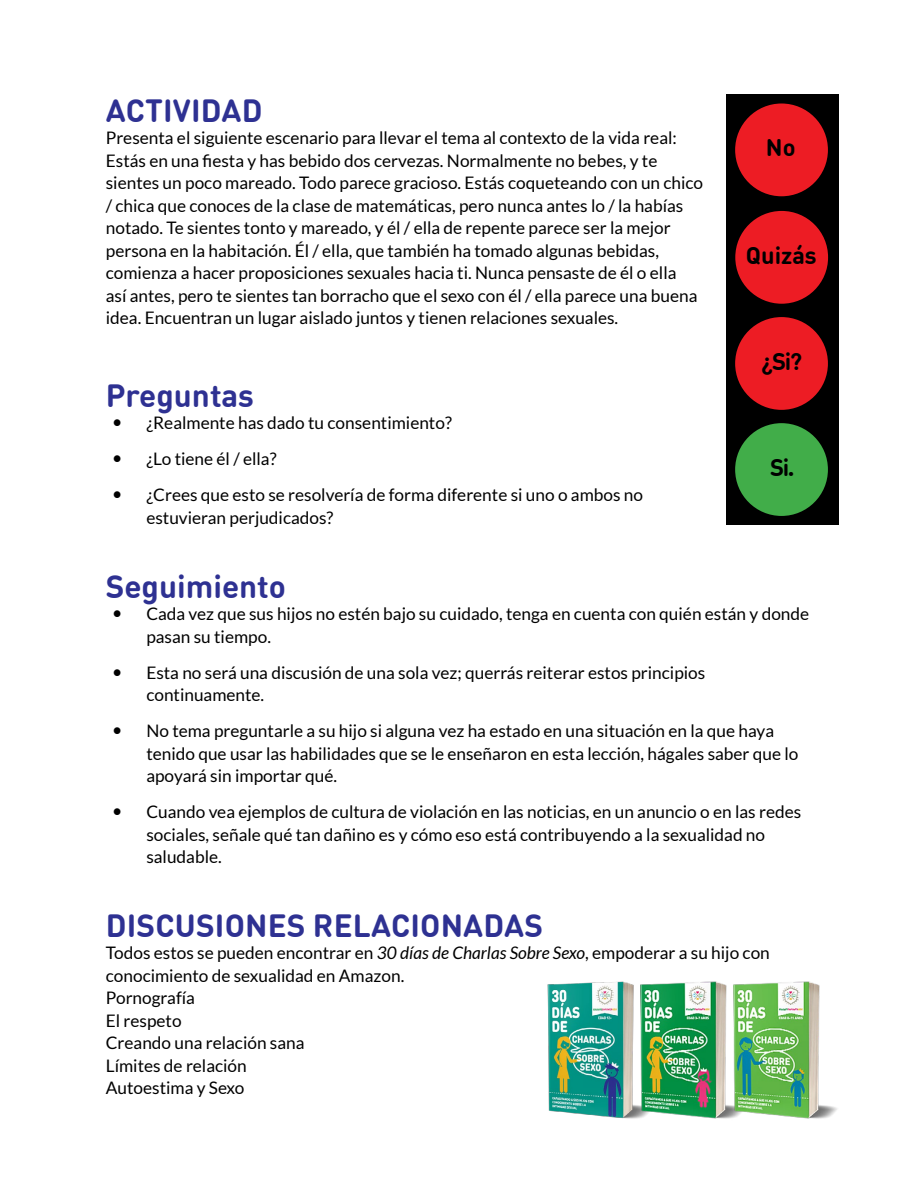
<style>
.page{position:relative;width:918px;height:1188px;background:#fff}
.page>*{position:absolute;margin:0;border:0;box-sizing:border-box;transform-origin:0 0}
.t1{font:700 31.5px "DIN Round OT";letter-spacing:.005em;color:#2e3192}
.t2{font:700 23.7px "DIN Round OT";color:#000}
.t3{font:17.25px/22.5px "Lato";color:#000}
.s1{font-style:italic}
</style>
<div class="page">
<div style="left:726px;top:94px;width:112px;height:431px;background:#000"></div>
<div style="left:735px;top:423px;width:93px;height:93px;background:#41ad49;border-radius:50%"></div>
<div style="left:735px;top:317px;width:93px;height:93px;background:#ed1c24;border-radius:50%"></div>
<div style="left:735px;top:211px;width:93px;height:93px;background:#ed1c24;border-radius:50%"></div>
<div style="left:735px;top:104px;width:93px;height:92px;background:#ed1c24;border-radius:50%"></div>
<img style="left:547px;top:981px;width:290px;height:138px">
<h1 class="t1" style="left:106px;top:90px;width:158px">ACTIVIDAD</h1>
<p class="t3" style="left:106px;top:126px;width:599px">Presenta el siguiente escenario para llevar el tema al contexto de la vida real:<br>Estás en una fiesta y has bebido dos cervezas. Normalmente no bebes, y te sientes un poco mareado. Todo parece gracioso. Estás coqueteando con un chico / chica que conoces de la clase de matemáticas, pero nunca antes lo / la habías notado. Te sientes tonto y mareado, y él / ella de repente parece ser la mejor persona en la habitación. Él / ella, que también ha tomado algunas bebidas, comienza a hacer proposiciones sexuales hacia ti. Nunca pensaste de él o ella<br>así antes, pero te sientes tan borracho que el sexo con él / ella parece una buena idea. Encuentran un lugar aislado juntos y tienen relaciones sexuales.</p>
<h1 class="t1" style="left:106px;top:375px;width:150px">Preguntas</h1>
<p class="t3" style="left:146px;top:405px;width:498px;line-height:36px">¿Realmente has dado tu consentimiento?<br>¿Lo tiene él / ella?<br>¿Crees que esto se resolvería de forma diferente si uno o ambos no</p>
<p class="t3" style="left:146px;top:506px;width:189px">estuvieran perjudicados?</p>
<h2 class="t2" style="left:766px;top:132px;width:31px">No</h2>
<h2 class="t2" style="left:746px;top:240px;width:72px">Quizás</h2>
<h2 class="t2" style="left:761px;top:346px;width:42px">¿Si?</h2>
<h2 class="t2" style="left:770px;top:452px;width:26px">Si.</h2>
<h1 class="t1" style="left:106px;top:566px;width:182px">Seguimiento</h1>
<p class="t3" style="left:146px;top:603px;width:664px">Cada vez que sus hijos no estén bajo su cuidado, tenga en cuenta con quién están y donde pasan su tiempo.</p>
<p class="t3" style="left:146px;top:661px;width:561px">Esta no será una discusión de una sola vez; querrás reiterar estos principios continuamente.</p>
<p class="t3" style="left:146px;top:720px;width:654px">No tema preguntarle a su hijo si alguna vez ha estado en una situación en la que haya tenido que usar las habilidades que se le enseñaron en esta lección, hágales saber que lo apoyará sin importar qué.</p>
<p class="t3" style="left:146px;top:801px;width:656px">Cuando vea ejemplos de cultura de violación en las noticias, en un anuncio o en las redes sociales, señale qué tan dañino es y cómo eso está contribuyendo a la sexualidad no saludable.</p>
<h1 class="t1" style="left:106px;top:905px;width:439px">DISCUSIONES RELACIONADAS</h1>
<p class="t3" style="left:106px;top:942px;width:666px">Todos estos se pueden encontrar en <span class="s1">30 días de Charlas Sobre Sexo</span>, empoderar a su hijo con conocimiento de sexualidad en Amazon.<br>Pornografía<br>El respeto<br>Creando una relación sana<br>Límites de relación<br>Autoestima y Sexo</p>
</div>
